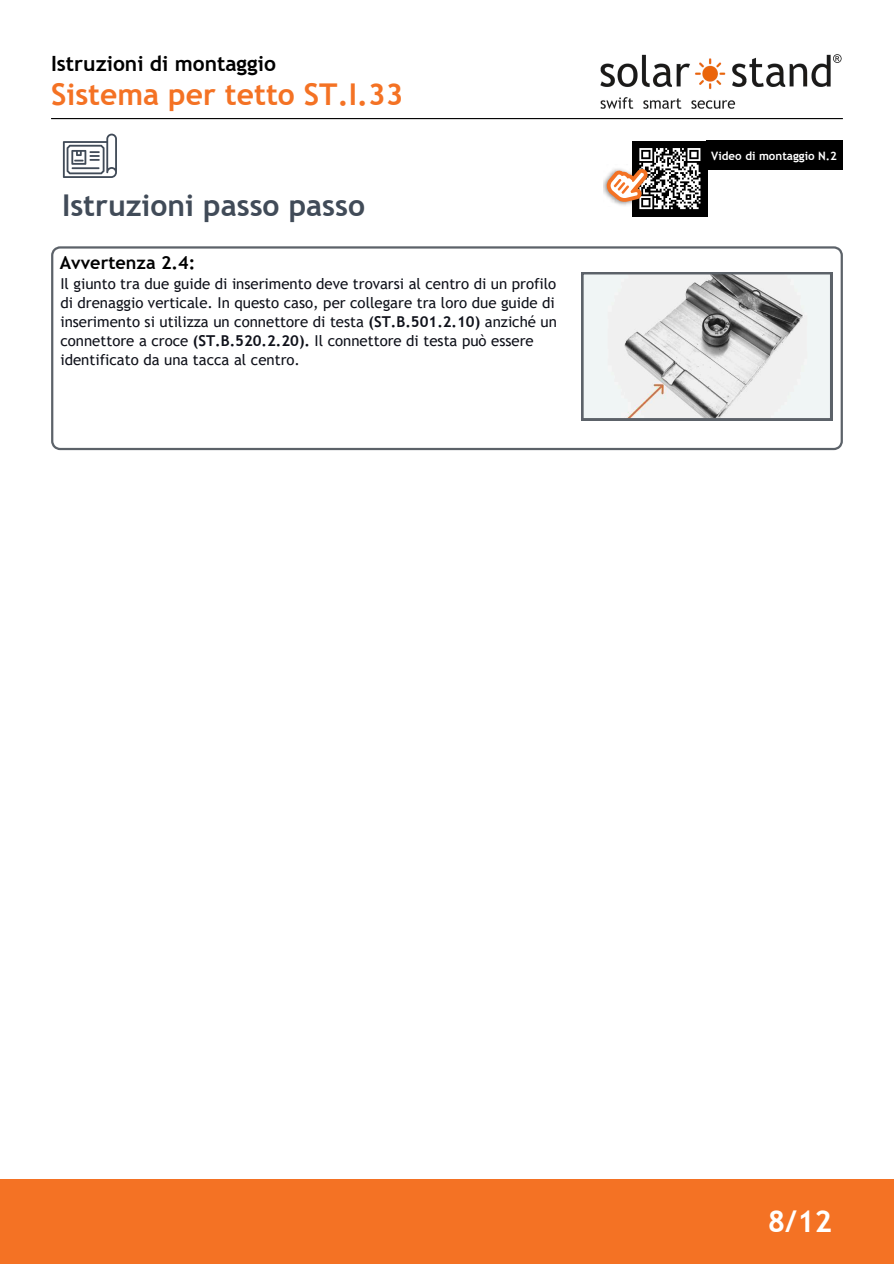
<style>
.page{position:relative;width:894px;height:1264px;background:#fff}
.page>*{position:absolute;margin:0;border:0;box-sizing:border-box;transform-origin:0 0}
.t1{font:700 30px "Trebuchet MS";color:#f47224}
.t2{font:700 30px "Trebuchet MS";color:#414b58}
.t3{font:700 30px "Trebuchet MS";color:#fff}
.t4{font:700 21px "Trebuchet MS";color:#000}
.t5{font:700 18px "Trebuchet MS";color:#000}
.t6{font:15px/19.2px "Trebuchet MS";color:#0f111a}
.t7{font:700 11.55px "Trebuchet MS";color:#fff}
.s1{font-weight:700}
</style>
<div class="page">
<svg style="left:63px;top:134px;width:54px;height:44px"></svg>
<div style="left:0;top:1179px;width:893px;height:84px;background:#f47224"></div>
<svg style="left:51px;top:246px;width:791px;height:204px"></svg>
<svg style="left:581px;top:272px;width:251px;height:148px"></svg>
<img style="left:603px;top:178px;width:3px;height:17px">
<div style="left:631px;top:141px;width:76px;height:75px;background:#000"></div>
<svg style="left:606px;top:147px;width:95px;height:63px"></svg>
<div style="left:706px;top:141px;width:136px;height:29px;background:#000"></div>
<hr style="left:51px;top:118px;width:791px;height:1px;background:#000">
<img style="left:600px;top:54px;width:242px;height:55px">
<h2 class="t4" style="left:51px;top:50px;width:226px">Istruzioni di montaggio</h2>
<h1 class="t1" style="left:51px;top:76px;width:353px">Sistema per tetto ST.I.33</h1>
<h1 class="t2" style="left:62px;top:187px;width:304px">Istruzioni passo passo</h1>
<p class="t5" style="left:60px;top:252px;width:137px">Avvertenza 2.4:</p>
<p class="t6" style="left:60px;top:274px;width:498px">Il giunto tra due guide di inserimento deve trovarsi al centro di un profilo di drenaggio verticale. In questo caso, per collegare tra loro due guide di inserimento si utilizza un connettore di testa <span class="s1">(ST.B.501.2.10)</span> anziché un connettore a croce <span class="s1">(ST.B.520.2.20).</span> Il connettore di testa può essere identificato da una tacca al centro.</p>
<p class="t7" style="left:711px;top:149px;width:127px">Video di montaggio N.2</p>
<h1 class="t3" style="left:767px;top:1202px;width:66px">8/12</h1>
</div>
